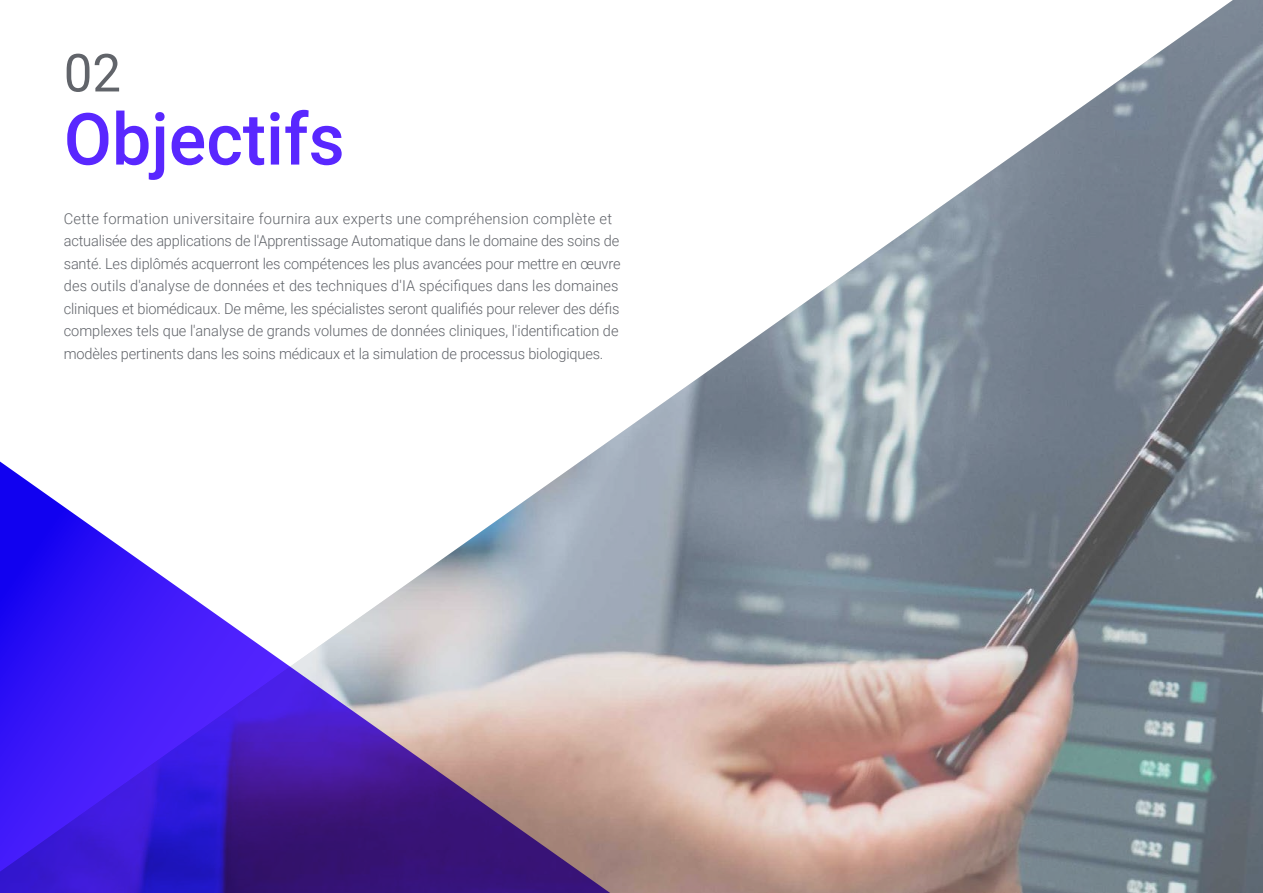
<style>
.page{position:relative;width:1263px;height:893px;background:#fff}
.page>*{position:absolute;margin:0;border:0;box-sizing:border-box;transform-origin:0 0}
.t1{font:500 72px "Roboto";color:#5927ff}
.t2{font:52.5px "Roboto";color:#61646a}
.t3{font:300 15px/22.5px "Roboto";letter-spacing:-.01em;color:#61646a}
</style>
<div class="page">
<img style="left:602px;top:0;width:661px;height:893px">
<svg style="left:0;top:446px;width:640px;height:447px"></svg>
<h2 class="t2" style="left:64px;top:36px;width:59px">02</h2>
<h1 class="t1" style="left:64px;top:89px;width:282px">Objectifs</h1>
<p class="t3" style="left:64px;top:207px;width:558px">Cette formation universitaire fournira aux experts une compréhension complète et actualisée des applications de l'Apprentissage Automatique dans le domaine des soins de santé. Les diplômés acquerront les compétences les plus avancées pour mettre en œuvre des outils d'analyse de données et des techniques d'IA spécifiques dans les domaines cliniques et biomédicaux. De même, les spécialistes seront qualifiés pour relever des défis complexes tels que l'analyse de grands volumes de données cliniques, l'identification de modèles pertinents dans les soins médicaux et la simulation de processus biologiques.</p>
</div>
